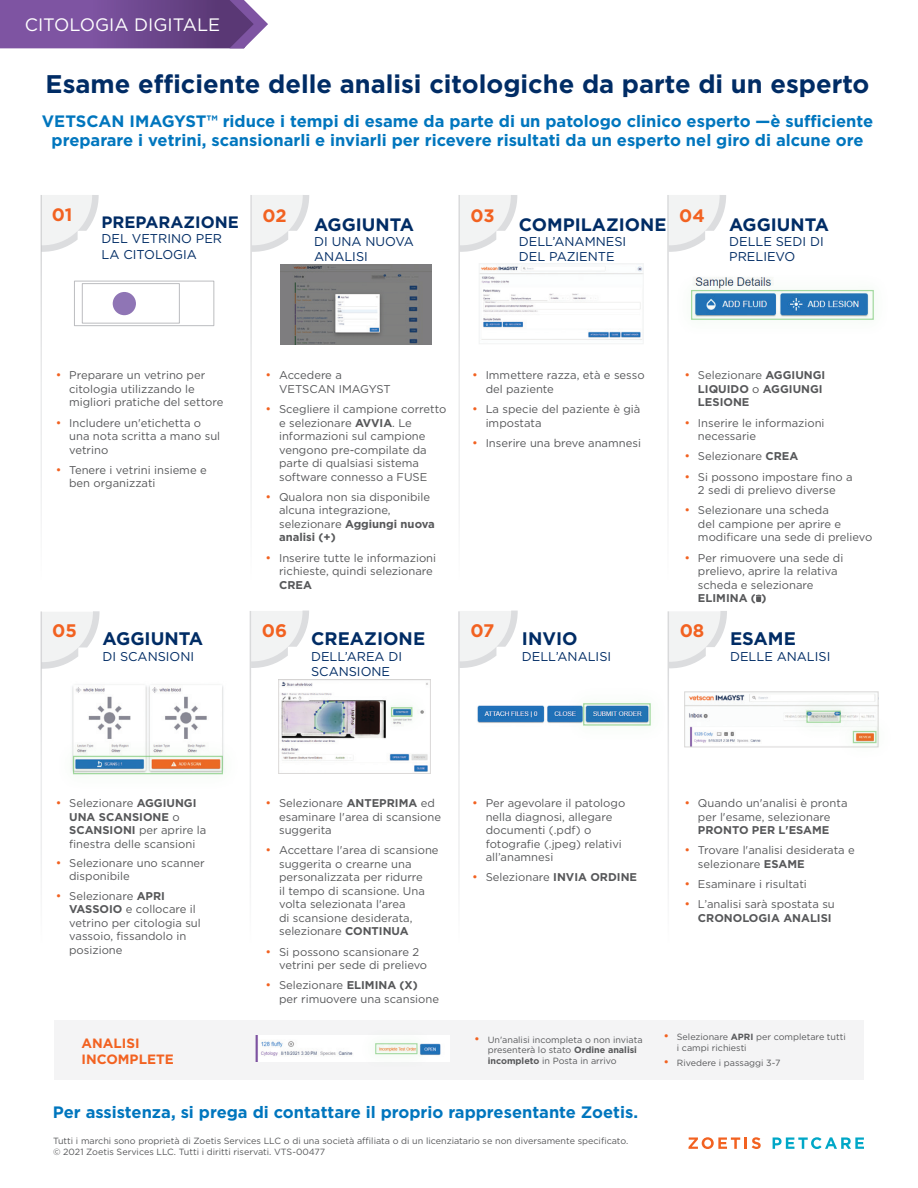
<style>
.page{position:relative;width:918px;height:1188px;background:#fff}
.page>*{position:absolute;margin:0;border:0;box-sizing:border-box;transform-origin:0 0}
.t1{font:700 25.5px "Gotham";color:#002c65}
.t2{font:700 18.15px "Gotham";color:#002c65}
.t3{font:700 18.15px "Gotham";color:#f26221}
.t4{font:700 18px "Gotham";color:#002c65}
.t5{font:18px "Gotham";color:#fff}
.t6{font:700 18px "Gotham";letter-spacing:-.005em;color:#f26221}
.t7{font:700 16.5px/19.8px "Gotham";color:#0076be;text-align:center}
.t8{font:700 16.5px "Gotham";color:#002c65}
.t9{font:700 13.5px/16.2px "Gotham";color:#f26221}
.t10{font:12.75px/15.3px "Gotham";color:#002c65}
.t11{font:11.25px/13.5px "Gotham";color:#57585a}
.t12{font:700 11.25px/13.5px "Gotham";color:#57585a}
.t13{font:9px/10.8px "Gotham";color:#57585a}
.s1{font-size:12px;color:#f26221}
.s2{font-weight:700}
.s3{font-weight:400;font-size:12px;color:#f26221}
.s4{font-weight:400}
</style>
<div class="page">
<svg style="left:688px;top:1137px;width:73px;height:12px"></svg>
<svg style="left:773px;top:1137px;width:91px;height:12px"></svg>
<svg style="left:0;top:0;width:268px;height:48px"></svg>
<svg style="left:42px;top:195px;width:57px;height:57px"></svg>
<svg style="left:42px;top:611px;width:58px;height:58px"></svg>
<svg style="left:252px;top:195px;width:57px;height:57px"></svg>
<svg style="left:251px;top:611px;width:58px;height:57px"></svg>
<svg style="left:460px;top:195px;width:57px;height:57px"></svg>
<svg style="left:460px;top:611px;width:58px;height:57px"></svg>
<svg style="left:669px;top:195px;width:57px;height:57px"></svg>
<svg style="left:669px;top:611px;width:58px;height:58px"></svg>
<svg style="left:74px;top:280px;width:141px;height:47px"></svg>
<div style="left:113px;top:292px;width:23px;height:23px;background:#8f75b5;border-radius:50%"></div>
<svg style="left:756px;top:595px;width:5px;height:7px"></svg>
<img style="left:686px;top:694px;width:190px;height:51px">
<div style="left:684px;top:692px;width:194px;height:55px;border:1px solid #d9d8d7"></div>
<svg style="left:791px;top:695px;width:65px;height:43px"></svg>
<svg style="left:837px;top:715px;width:42px;height:33px"></svg>
<img style="left:477px;top:705px;width:91px;height:18px">
<svg style="left:568px;top:705px;width:81px;height:19px;fill:#2573b6"></svg>
<img style="left:72px;top:686px;width:152px;height:54px">
<svg style="left:71px;top:740px;width:153px;height:35px"></svg>
<img style="left:281px;top:682px;width:147px;height:90px">
<div style="left:278px;top:680px;width:153px;height:94px;border:1px solid #dbd9d8"></div>
<svg style="left:376px;top:692px;width:51px;height:40px"></svg>
<img style="left:280px;top:265px;width:152px;height:80px">
<svg style="left:692px;top:277px;width:181px;height:41px"></svg>
<img style="left:481px;top:266px;width:160px;height:74px">
<div style="left:479px;top:263px;width:164px;height:81px;border:1px solid #f3f4f4"></div>
<div style="left:54px;top:1020px;width:810px;height:59px;background:#f4f4f5"></div>
<img style="left:256px;top:1035px;width:193px;height:27px">
<svg style="left:362px;top:1035px;width:69px;height:27px"></svg>
<p class="t5" style="left:25px;top:13px;width:197px">CITOLOGIA DIGITALE</p>
<p class="t1" style="left:46px;top:67px;width:825px">Esame efficiente delle analisi citologiche da parte di un esperto</p>
<p class="t7" style="left:42px;top:111px;width:833px">VETSCAN IMAGYST™ riduce i tempi di esame da parte di un patologo clinico esperto —è sufficiente preparare i vetrini, scansionarli e inviarli per ricevere risultati da un esperto nel giro di alcune ore</p>
<p class="t6" style="left:52px;top:203px;width:22px">01</p>
<p class="t8" style="left:102px;top:211px;width:139px">PREPARAZIONE</p>
<p class="t10" style="left:102px;top:231px;width:122px">DEL VETRINO PER<br>LA CITOLOGIA</p>
<p class="t6" style="left:262px;top:203px;width:26px">02</p>
<p class="t4" style="left:314px;top:212px;width:101px">AGGIUNTA</p>
<p class="t10" style="left:314px;top:234px;width:101px">DI UNA NUOVA<br>ANALISI</p>
<p class="t6" style="left:470px;top:203px;width:26px">03</p>
<p class="t4" style="left:519px;top:212px;width:149px">COMPILAZIONE</p>
<p class="t10" style="left:519px;top:234px;width:109px">DELL’ANAMNESI<br>DEL PAZIENTE</p>
<p class="t6" style="left:679px;top:204px;width:27px">04</p>
<p class="t4" style="left:729px;top:212px;width:101px">AGGIUNTA</p>
<p class="t10" style="left:729px;top:234px;width:96px">DELLE SEDI DI<br>PRELIEVO</p>
<p class="t11" style="left:69px;top:368px;width:156px;text-indent:-14px"><span class="s1">•</span> Preparare un vetrino per citologia utilizzando le migliori pratiche del settore</p>
<p class="t11" style="left:69px;top:416px;width:153px;text-indent:-14px"><span class="s1">•</span> Includere un'etichetta o una nota scritta a mano sul vetrino</p>
<p class="t11" style="left:69px;top:463px;width:139px;text-indent:-14px"><span class="s1">•</span> Tenere i vetrini insieme e ben organizzati</p>
<p class="t11" style="left:279px;top:368px;width:113px;text-indent:-14px"><span class="s1">•</span> Accedere a<br>VETSCAN IMAGYST</p>
<p class="t11" style="left:279px;top:402px;width:169px;text-indent:-14px"><span class="s1">•</span> Scegliere il campione corretto e selezionare <span class="s2">AVVIA</span>. Le informazioni sul campione vengono pre-compilate da parte di qualsiasi sistema software connesso a FUSE</p>
<p class="t11" style="left:279px;top:490px;width:157px;text-indent:-14px"><span class="s1">•</span> Qualora non sia disponibile alcuna integrazione, selezionare <span class="s2">Aggiungi nuova analisi (+)</span></p>
<p class="t11" style="left:279px;top:551px;width:159px;text-indent:-14px"><span class="s1">•</span> Inserire tutte le informazioni richieste, quindi selezionare<br><span class="s2">CREA</span></p>
<p class="t11" style="left:486px;top:368px;width:160px;text-indent:-14px"><span class="s1">•</span> Immettere razza, età e sesso del paziente</p>
<p class="t11" style="left:486px;top:402px;width:156px;text-indent:-14px"><span class="s1">•</span> La specie del paziente è già impostata</p>
<p class="t11" style="left:472px;top:436px;width:170px"><span class="s1">•</span> Inserire una breve anamnesi</p>
<p class="t12" style="left:698px;top:368px;width:129px;text-indent:-14px"><span class="s3">•</span> <span class="s4">Selezionare</span> AGGIUNGI<br>LIQUIDO <span class="s4">o</span> AGGIUNGI<br>LESIONE</p>
<p class="t11" style="left:698px;top:416px;width:128px;text-indent:-14px"><span class="s1">•</span> Inserire le informazioni necessarie</p>
<p class="t11" style="left:684px;top:449px;width:115px"><span class="s1">•</span> Selezionare <span class="s2">CREA</span></p>
<p class="t11" style="left:684px;top:470px;width:170px;text-align:center"><span class="s1">•</span> Si possono impostare fino a<br>2 sedi di prelievo diverse</p>
<p class="t11" style="left:698px;top:503px;width:176px;text-indent:-14px"><span class="s1">•</span> Selezionare una scheda<br>del campione per aprire e modificare una sede di prelievo</p>
<p class="t11" style="left:698px;top:551px;width:147px;text-indent:-14px"><span class="s1">•</span> Per rimuovere una sede di prelievo, aprire la relativa scheda e selezionare<br><span class="s2">ELIMINA ( )</span></p>
<p class="t3" style="left:52px;top:619px;width:26px">05</p>
<p class="t2" style="left:103px;top:627px;width:102px">AGGIUNTA</p>
<p class="t10" style="left:103px;top:648px;width:93px">DI SCANSIONI</p>
<p class="t3" style="left:262px;top:618px;width:27px">06</p>
<p class="t2" style="left:311px;top:627px;width:116px">CREAZIONE</p>
<p class="t10" style="left:311px;top:648px;width:93px">DELL’AREA DI<br>SCANSIONE</p>
<p class="t3" style="left:470px;top:618px;width:26px">07</p>
<p class="t2" style="left:522px;top:627px;width:57px">INVIO</p>
<p class="t10" style="left:522px;top:648px;width:91px">DELL’ANALISI</p>
<p class="t3" style="left:680px;top:619px;width:26px">08</p>
<p class="t2" style="left:730px;top:627px;width:67px">ESAME</p>
<p class="t10" style="left:730px;top:648px;width:102px">DELLE ANALISI</p>
<p class="t11" style="left:69px;top:796px;width:139px;text-indent:-14px"><span class="s1">•</span> Selezionare <span class="s2">AGGIUNGI<br>UNA SCANSIONE</span> o<br><span class="s2">SCANSIONI</span> per aprire la finestra delle scansioni</p>
<p class="t11" style="left:69px;top:856px;width:137px;text-indent:-14px"><span class="s1">•</span> Selezionare uno scanner disponibile</p>
<p class="t11" style="left:69px;top:889px;width:133px;text-indent:-14px"><span class="s1">•</span> Selezionare <span class="s2">APRI<br>VASSOIO</span> e collocare il vetrino per citologia sul vassoio, fissandolo in posizione</p>
<p class="t9" style="left:82px;top:1035px;width:94px">ANALISI<br>INCOMPLETE</p>
<p class="t11" style="left:279px;top:796px;width:164px;text-indent:-14px"><span class="s1">•</span> Selezionare <span class="s2">ANTEPRIMA</span> ed esaminare l'area di scansione suggerita</p>
<p class="t11" style="left:279px;top:843px;width:161px;text-indent:-14px"><span class="s1">•</span> Accettare l'area di scansione suggerita o crearne una personalizzata per ridurre<br>il tempo di scansione. Una volta selezionata l'area<br>di scansione desiderata, selezionare <span class="s2">CONTINUA</span></p>
<p class="t11" style="left:279px;top:945px;width:150px;text-indent:-14px"><span class="s1">•</span> Si possono scansionare 2 vetrini per sede di prelievo</p>
<p class="t11" style="left:279px;top:978px;width:162px;text-indent:-14px"><span class="s1">•</span> Selezionare <span class="s2">ELIMINA (X) </span>per rimuovere una scansione</p>
<p class="t11" style="left:486px;top:796px;width:141px;text-indent:-14px"><span class="s1">•</span> Per agevolare il patologo nella diagnosi, allegare documenti (.pdf) o fotografie (.jpeg) relativi all’anamnesi</p>
<p class="t11" style="left:472px;top:870px;width:166px"><span class="s1">•</span> Selezionare <span class="s2">INVIA ORDINE</span></p>
<p class="t11" style="left:684px;top:796px;width:165px;text-align:center"><span class="s1">•</span> Quando un'analisi è pronta per l'esame, selezionare<br><span class="s2">PRONTO PER L'ESAME</span></p>
<p class="t11" style="left:698px;top:843px;width:158px;text-indent:-14px"><span class="s1">•</span> Trovare l'analisi desiderata e selezionare <span class="s2">ESAME</span></p>
<p class="t11" style="left:684px;top:877px;width:124px"><span class="s1">•</span> Esaminare i risultati</p>
<p class="t11" style="left:684px;top:897px;width:152px;text-align:right"><span class="s1">•</span> L’analisi sarà spostata su<br><span class="s2">CRONOLOGIA ANALISI</span></p>
<p class="t13" style="left:488px;top:1034px;width:156px;text-indent:-14px"><span class="s1">•</span> Un'analisi incompleta o non inviata presenterà lo stato <span class="s2">Ordine analisi incompleto</span> in Posta in arrivo</p>
<p class="t13" style="left:677px;top:1031px;width:170px;text-indent:-14px"><span class="s1">•</span> Selezionare <span class="s2">APRI</span> per completare tutti i campi richiesti</p>
<p class="t13" style="left:663px;top:1058px;width:119px"><span class="s1">•</span> Rivedere i passaggi 3-7</p>
<p class="t7" style="left:53px;top:1102px;width:587px">Per assistenza, si prega di contattare il proprio rappresentante Zoetis.</p>
<p class="t13" style="left:53px;top:1135px;width:577px">Tutti i marchi sono proprietà di Zoetis Services LLC o di una società affiliata o di un licenziatario se non diversamente specificato.</p>
<p class="t13" style="left:53px;top:1146px;width:274px">© 2021 Zoetis Services LLC. Tutti i diritti riservati. VTS-00477</p>
</div>
